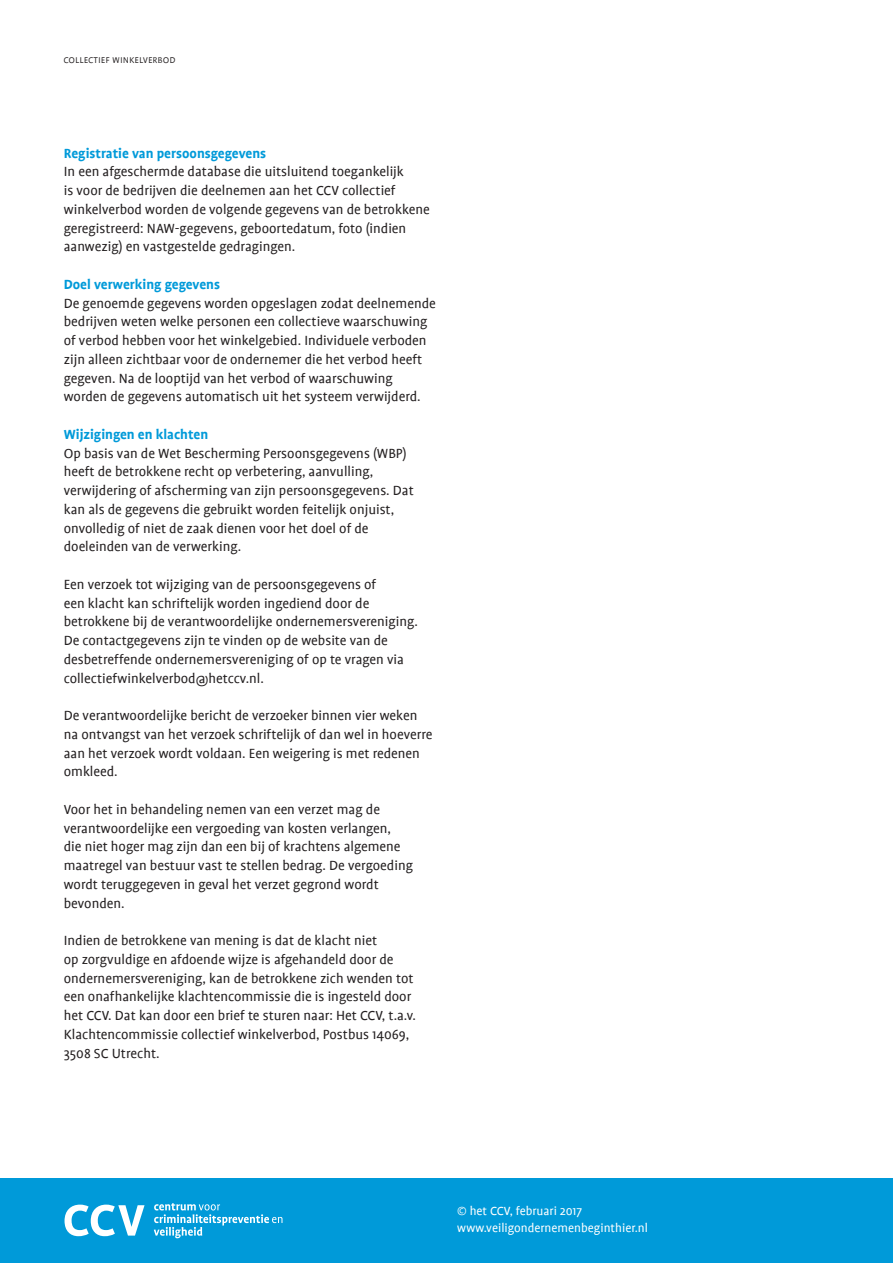
<style>
.page{position:relative;width:893px;height:1263px;background:#fff}
.page>*{position:absolute;margin:0;border:0;box-sizing:border-box;transform-origin:0 0}
.t1{font:15px/18.8px "Profile";color:#231f20}
.t2{font:700 15px "Profile";color:#009ad9}
.t3{font:13.5px "Profile";color:#fff}
.t4{font:300 11.25px "Profile SC";color:#231f20}
.s1{font-weight:300}
</style>
<div class="page">
<div style="left:0;top:1178px;width:893px;height:85px;background:#009ad9"></div>
<svg style="left:65px;top:1204px;width:80px;height:32px"></svg>
<svg style="left:154px;top:1203px;width:128px;height:35px"></svg>
<p class="t4" style="left:63px;top:54px;width:114px">collectief winkelverbod</p>
<p class="t2" style="left:64px;top:145px;width:204px">Registratie van persoonsgegevens</p>
<p class="t1" style="left:64px;top:162px;width:367px">In een afgeschermde database die uitsluitend toegankelijk<br>is voor de bedrijven die deelnemen aan het CCV collectief winkelverbod worden de volgende gegevens van de betrokkene geregistreerd: NAW-gegevens, geboortedatum, foto (indien aanwezig) en vastgestelde gedragingen.</p>
<p class="t2" style="left:64px;top:276px;width:158px">Doel verwerking gegevens</p>
<p class="t1" style="left:64px;top:294px;width:373px">De genoemde gegevens worden opgeslagen zodat deelnemende bedrijven weten welke personen een collectieve waarschuwing of verbod hebben voor het winkelgebied. Individuele verboden zijn alleen zichtbaar voor de ondernemer die het verbod heeft gegeven. Na de looptijd van het verbod of waarschuwing worden de gegevens automatisch uit het systeem verwijderd.</p>
<p class="t2" style="left:64px;top:426px;width:146px">Wijzigingen en klachten</p>
<p class="t1" style="left:64px;top:444px;width:352px">Op basis van de Wet Bescherming Persoonsgegevens (WBP) heeft de betrokkene recht op verbetering, aanvulling, verwijdering of afscherming van zijn persoonsgegevens. Dat kan als de gegevens die gebruikt worden feitelijk onjuist, onvolledig of niet de zaak dienen voor het doel of de doeleinden van de verwerking.</p>
<p class="t1" style="left:64px;top:575px;width:356px">Een verzoek tot wijziging van de persoonsgegevens of<br>een klacht kan schriftelijk worden ingediend door de betrokkene bij de verantwoordelijke ondernemersvereniging.<br>De contactgegevens zijn te vinden op de website van de desbetreffende ondernemersvereniging of op te vragen via collectiefwinkelverbod@hetccv.nl.</p>
<p class="t1" style="left:64px;top:706px;width:370px">De verantwoordelijke bericht de verzoeker binnen vier weken na ontvangst van het verzoek schriftelijk of dan wel in hoeverre aan het verzoek wordt voldaan. Een weigering is met redenen omkleed.</p>
<p class="t1" style="left:64px;top:800px;width:351px">Voor het in behandeling nemen van een verzet mag de verantwoordelijke een vergoeding van kosten verlangen,<br>die niet hoger mag zijn dan een bij of krachtens algemene maatregel van bestuur vast te stellen bedrag. De vergoeding wordt teruggegeven in geval het verzet gegrond wordt bevonden.</p>
<p class="t1" style="left:64px;top:931px;width:354px">Indien de betrokkene van mening is dat de klacht niet<br>op zorgvuldige en afdoende wijze is afgehandeld door de ondernemersvereniging, kan de betrokkene zich wenden tot een onafhankelijke klachtencommissie die is ingesteld door het CCV. Dat kan door een brief te sturen naar: Het CCV, t.a.v.<br>Klachtencommissie collectief winkelverbod, Postbus 14069, 3508 SC Utrecht.</p>
<p class="t3" style="left:457px;top:1204px;width:126px"><span class="s1">©</span> het CCV, februari 2017</p>
<p class="t3" style="left:457px;top:1220px;width:192px">www.veiligondernemenbeginthier.nl</p>
</div>
